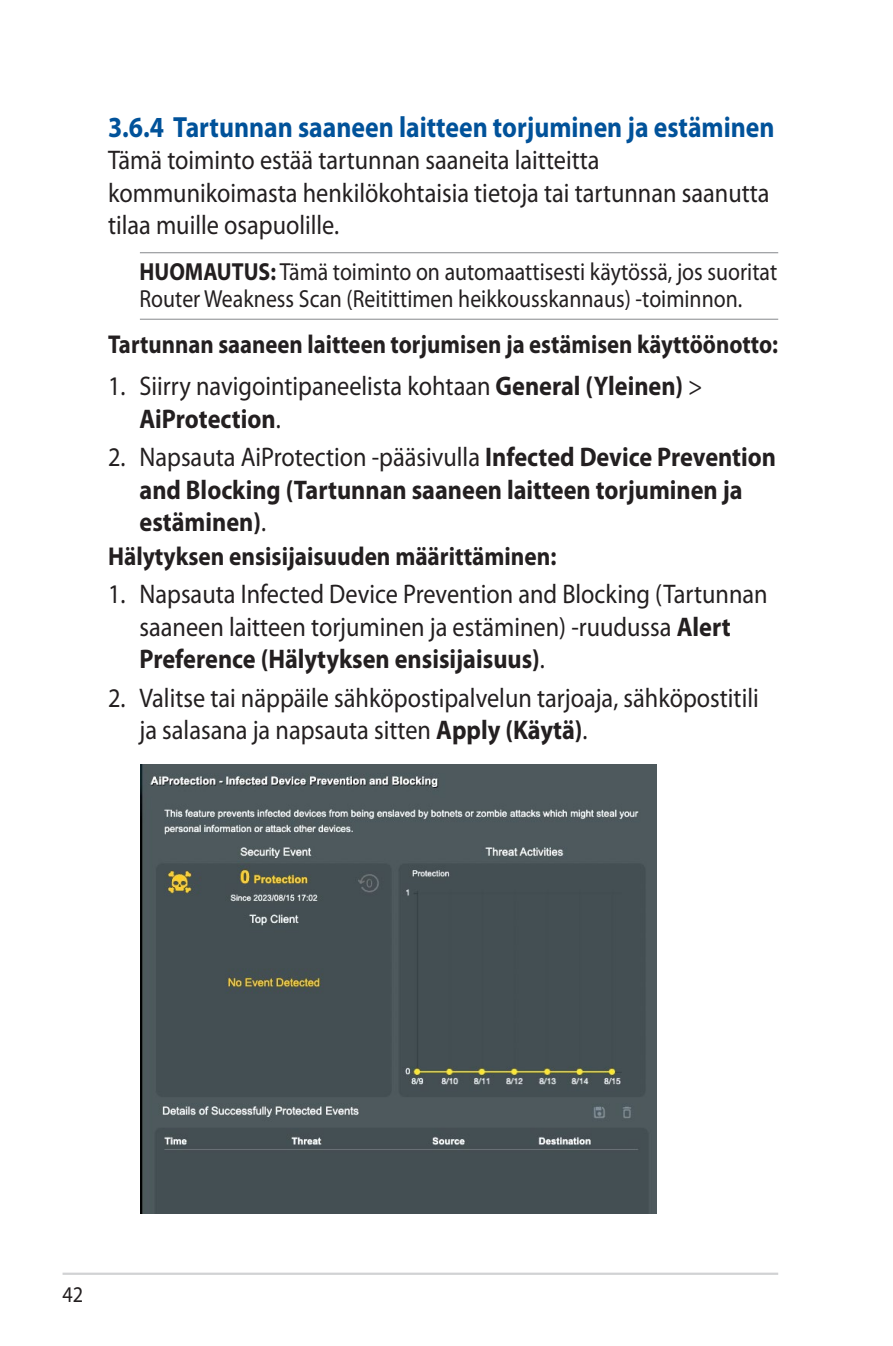
<style>
.page{position:relative;width:893px;height:1346px;background:#fff}
.page>*{position:absolute;margin:0;border:0;box-sizing:border-box;transform-origin:0 0}
.t1{font:700 29.25px "Myriad Pro";color:#01529a;scale:.88 1}
.t2{font:27px/32.4px "Myriad Pro";color:#231f20;scale:.9 1}
.t3{font:700 27px/32.4px "Myriad Pro";color:#231f20;scale:.9 1}
.t4{font:700 25.88px "Myriad Pro";color:#231f20;scale:.88 1}
.t5{font:700 25.88px "Myriad Pro";color:#231f20;scale:.9 1}
.t6{font:24.75px/27px "Myriad Pro";color:#231f20;scale:.88 1}
.t7{font:22.5px "Myriad Pro";color:#231f20;scale:.9 1}
.s1{font-weight:700}
.s2{font-weight:400}
</style>
<div class="page">
<hr style="left:63px;top:1272px;width:715px;height:3px;background:#d1d2d4">
<hr style="left:140px;top:252px;width:638px;height:1px;background:#939598">
<hr style="left:140px;top:319px;width:638px;height:1px;background:#939598">
<img style="left:140px;top:765px;width:517px;height:449px">
<p class="t1" style="left:108px;top:110px;width:759px">3.6.4 Tartunnan saaneen laitteen torjuminen ja estäminen</p>
<p class="t2" style="left:108px;top:144px;width:736px">Tämä toiminto estää tartunnan saaneita laitteitta kommunikoimasta henkilökohtaisia tietoja tai tartunnan saanutta tilaa muille osapuolille.</p>
<p class="t6" style="left:140px;top:259px;width:726px"><span class="s1">HUOMAUTUS:</span> Tämä toiminto on automaattisesti käytössä, jos suoritat<br>Router Weakness Scan (Reitittimen heikkousskannaus) -toiminnon.</p>
<p class="t4" style="left:108px;top:330px;width:763px">Tartunnan saaneen laitteen torjumisen ja estämisen käyttöönotto:</p>
<p class="t2" style="left:139px;top:370px;width:627px;text-indent:-31px">1. Siirry navigointipaneelista kohtaan <span class="s1">General (Yleinen)</span> &gt;<br><span class="s1">AiProtection</span>.</p>
<p class="t3" style="left:139px;top:441px;width:709px;text-indent:-31px"><span class="s2">2. Napsauta AiProtection -pääsivulla</span> Infected Device Prevention and Blocking (Tartunnan saaneen laitteen torjuminen ja estäminen)<span class="s2">.</span></p>
<p class="t5" style="left:108px;top:541px;width:500px">Hälytyksen ensisijaisuuden määrittäminen:</p>
<p class="t2" style="left:139px;top:579px;width:699px;text-indent:-31px">1. Napsauta Infected Device Prevention and Blocking (Tartunnan saaneen laitteen torjuminen ja estäminen) -ruudussa <span class="s1">Alert<br>Preference (Hälytyksen ensisijaisuus)</span>.</p>
<p class="t2" style="left:139px;top:682px;width:690px;text-indent:-31px">2. Valitse tai näppäile sähköpostipalvelun tarjoaja, sähköpostitili ja salasana ja napsauta sitten <span class="s1">Apply (Käytä)</span>.</p>
<p class="t7" style="left:63px;top:1282px;width:25px">42</p>
</div>
